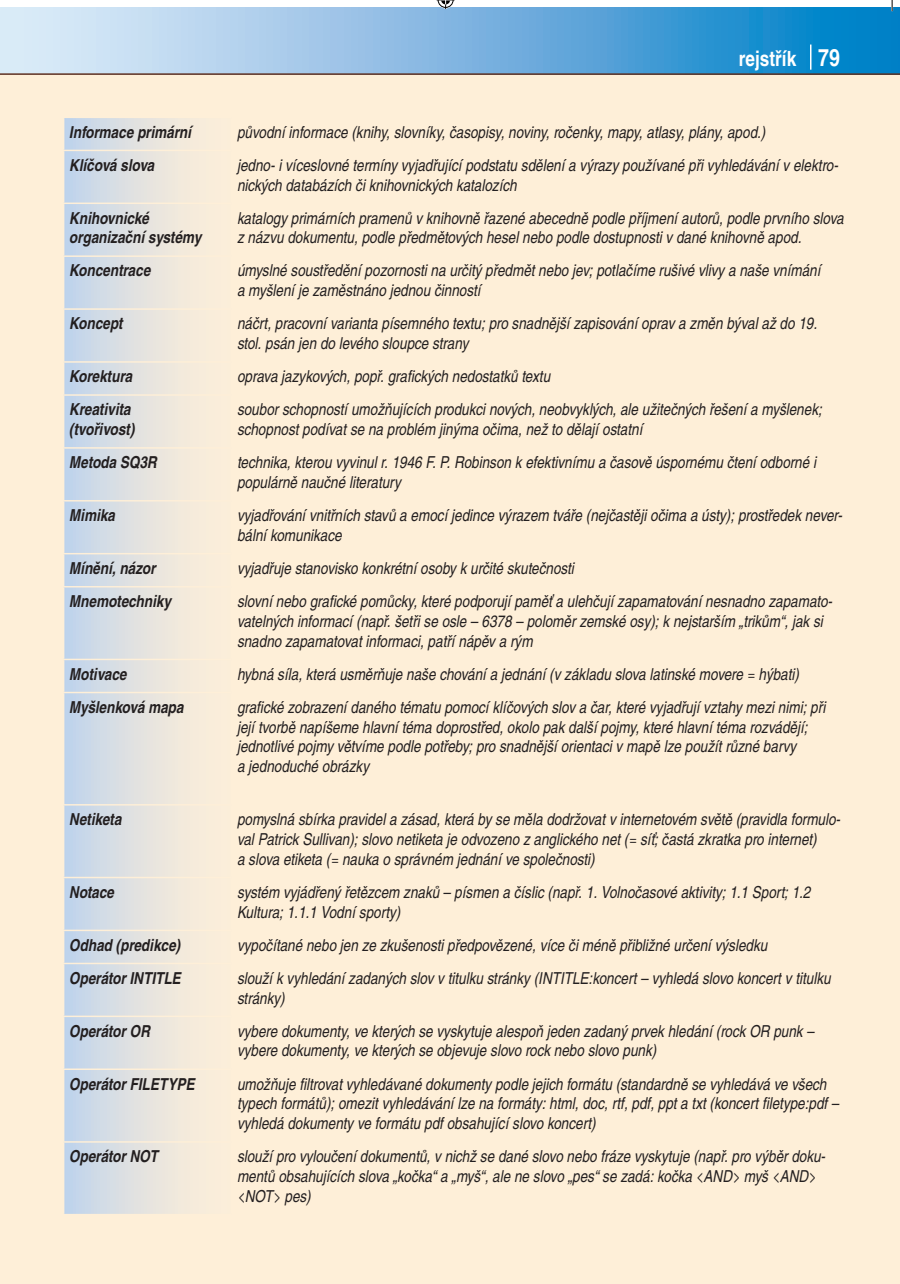
<style>
.page{position:relative;width:900px;height:1284px;background:#fff}
.page>*{position:absolute;margin:0;border:0;box-sizing:border-box;transform-origin:0 0}
.t1{font:700 21px "Te X Gyre Heros Condensed";color:#fff}
.t2{font:italic 16.5px/19.8px "Te X Gyre Heros Condensed";color:#231f20}
.t3{font:italic 700 16.5px/19.8px "Te X Gyre Heros Condensed";color:#231f20}
.s1{font-size:24px}
</style>
<div class="page">
<div style="left:0;top:7px;width:900px;height:1277px;background:#feefd8"></div>
<svg style="left:64px;top:118px;width:123px;height:1096px"></svg>
<hr style="left:63px;top:150px;width:169px;height:1px;background:#feefd8">
<hr style="left:63px;top:202px;width:169px;height:2px;background:#feefd8">
<hr style="left:63px;top:255px;width:169px;height:2px;background:#feefd8">
<hr style="left:63px;top:308px;width:169px;height:2px;background:#feefd8">
<hr style="left:63px;top:361px;width:169px;height:2px;background:#feefd8">
<hr style="left:63px;top:394px;width:169px;height:2px;background:#feefd8">
<hr style="left:63px;top:447px;width:169px;height:2px;background:#feefd8">
<hr style="left:63px;top:500px;width:169px;height:1px;background:#feefd8">
<hr style="left:63px;top:553px;width:169px;height:1px;background:#feefd8">
<hr style="left:63px;top:586px;width:169px;height:1px;background:#feefd8">
<hr style="left:63px;top:659px;width:169px;height:1px;background:#feefd8">
<hr style="left:63px;top:692px;width:169px;height:1px;background:#feefd8">
<hr style="left:63px;top:804px;width:169px;height:1px;background:#feefd8">
<hr style="left:63px;top:877px;width:169px;height:1px;background:#feefd8">
<hr style="left:63px;top:929px;width:169px;height:2px;background:#feefd8">
<hr style="left:63px;top:962px;width:169px;height:2px;background:#feefd8">
<hr style="left:63px;top:1015px;width:169px;height:2px;background:#feefd8">
<hr style="left:63px;top:1068px;width:169px;height:2px;background:#feefd8">
<hr style="left:63px;top:1141px;width:169px;height:1px;background:#feefd8">
<svg style="left:0;top:7px;width:900px;height:66px;background:#77b5e0"></svg>
<hr style="left:0;top:73px;width:900px;height:2px;background:#61301e">
<svg style="left:810px;top:45px;width:1px;height:25px"></svg>
<svg style="left:891px;top:0;width:2px;height:11px"></svg>
<svg style="left:437px;top:0;width:18px;height:9px"></svg>
<p class="t1" style="left:739px;top:43px;width:103px">rejstřík <span class="s1">79</span></p>
<p class="t3" style="left:70px;top:121px;width:123px">Informace primární</p>
<p class="t2" style="left:238px;top:121px;width:530px">původní informace (knihy, slovníky, časopisy, noviny, ročenky, mapy, atlasy, plány, apod.)</p>
<p class="t3" style="left:70px;top:154px;width:87px">Klíčová slova</p>
<p class="t2" style="left:238px;top:154px;width:602px">jedno- i víceslovné termíny vyjadřující podstatu sdělení a výrazy používané při vyhledávání v elektro&shy;nických databázích či knihovnických katalozích</p>
<p class="t3" style="left:70px;top:207px;width:134px">Knihovnické organizační systémy</p>
<p class="t2" style="left:238px;top:207px;width:608px">katalogy primárních pramenů v knihovně řazené abecedně podle příjmení autorů, podle prvního slova z názvu dokumentu, podle předmětových hesel nebo podle dostupnosti v dané knihovně apod.</p>
<p class="t3" style="left:70px;top:260px;width:83px">Koncentrace</p>
<p class="t2" style="left:238px;top:260px;width:585px">úmyslné soustředění pozornosti na určitý předmět nebo jev; potlačíme rušivé vlivy a naše vnímání a myšlení je zaměstnáno jednou činností</p>
<p class="t3" style="left:70px;top:313px;width:55px">Koncept</p>
<p class="t2" style="left:238px;top:313px;width:582px">náčrt, pracovní varianta písemného textu; pro snadnější zapisování oprav a změn býval až do 19. stol. psán jen do levého sloupce strany</p>
<p class="t3" style="left:70px;top:366px;width:64px">Korektura</p>
<p class="t2" style="left:238px;top:366px;width:315px">oprava jazykových, popř. grafických nedostatků textu</p>
<p class="t3" style="left:70px;top:399px;width:67px">Kreativita (tvořivost)</p>
<p class="t2" style="left:238px;top:399px;width:586px">soubor schopností umožňujících produkci nových, neobvyklých, ale užitečných řešení a myšlenek; schopnost podívat se na problém jinýma očima, než to dělají ostatní</p>
<p class="t3" style="left:70px;top:452px;width:89px">Metoda SQ3R</p>
<p class="t2" style="left:238px;top:452px;width:581px">technika, kterou vyvinul r. 1946 F. P. Robinson k efektivnímu a časově úspornému čtení odborné i populárně naučné literatury</p>
<p class="t3" style="left:70px;top:504px;width:47px">Mimika</p>
<p class="t2" style="left:238px;top:504px;width:606px">vyjadřování vnitřních stavů a emocí jedince výrazem tváře (nejčastěji očima a ústy); prostředek never&shy;bální komunikace</p>
<p class="t3" style="left:70px;top:557px;width:88px">Mínění, názor</p>
<p class="t2" style="left:238px;top:557px;width:338px">vyjadřuje stanovisko konkrétní osoby k určité skutečnosti</p>
<p class="t3" style="left:70px;top:590px;width:104px">Mnemotechniky</p>
<p class="t2" style="left:238px;top:590px;width:597px">slovní nebo grafické pomůcky, které podporují paměť a ulehčují zapamatování nesnadno zapamato&shy;vatelných informací (např. šetři se osle – 6378 – poloměr zemské osy); k nejstarším „trikům“, jak si snadno zapamatovat informaci, patří nápěv a rým</p>
<p class="t3" style="left:70px;top:663px;width:59px">Motivace</p>
<p class="t2" style="left:238px;top:663px;width:564px">hybná síla, která usměrňuje naše chování a jednání (v základu slova latinské movere = hýbati)</p>
<p class="t3" style="left:70px;top:696px;width:116px">Myšlenková mapa</p>
<p class="t2" style="left:238px;top:696px;width:590px">grafické zobrazení daného tématu pomocí klíčových slov a čar, které vyjadřují vztahy mezi nimi; při její tvorbě napíšeme hlavní téma doprostřed, okolo pak další pojmy, které hlavní téma rozvádějí; jednotlivé pojmy větvíme podle potřeby; pro snadnější orientaci v mapě lze použít různé barvy<br>a jednoduché obrázky</p>
<p class="t3" style="left:70px;top:808px;width:54px">Netiketa</p>
<p class="t2" style="left:238px;top:808px;width:605px">pomyslná sbírka pravidel a zásad, která by se měla dodržovat v internetovém světě (pravidla formulo&shy;val Patrick Sullivan); slovo netiketa je odvozeno z anglického net (= síť; častá zkratka pro internet)<br>a slova etiketa (= nauka o správném jednání ve společnosti)</p>
<p class="t3" style="left:70px;top:881px;width:46px">Notace</p>
<p class="t2" style="left:238px;top:881px;width:575px">systém vyjádřený řetězcem znaků – písmen a číslic (např. 1. Volnočasové aktivity; 1.1 Sport; 1.2<br>Kultura; 1.1.1 Vodní sporty)</p>
<p class="t3" style="left:70px;top:934px;width:113px">Odhad (predikce)</p>
<p class="t2" style="left:238px;top:934px;width:532px">vypočítané nebo jen ze zkušenosti předpovězené, více či méně přibližné určení výsledku</p>
<p class="t3" style="left:70px;top:967px;width:113px">Operátor INTITLE</p>
<p class="t2" style="left:238px;top:967px;width:595px">slouží k vyhledání zadaných slov v titulku stránky (INTITLE:koncert – vyhledá slovo koncert v titulku stránky)</p>
<p class="t3" style="left:70px;top:1020px;width:82px">Operátor OR</p>
<p class="t2" style="left:238px;top:1020px;width:578px">vybere dokumenty, ve kterých se vyskytuje alespoň jeden zadaný prvek hledání (rock OR punk – vybere dokumenty, ve kterých se objevuje slovo rock nebo slovo punk)</p>
<p class="t3" style="left:70px;top:1073px;width:127px">Operátor FILETYPE</p>
<p class="t2" style="left:238px;top:1073px;width:603px">umožňuje filtrovat vyhledávané dokumenty podle jejich formátu (standardně se vyhledává ve všech typech formátů); omezit vyhledávání lze na formáty: html, doc, rtf, pdf, ppt a txt (koncert filetype:pdf – vyhledá dokumenty ve formátu pdf obsahující slovo koncert)</p>
<p class="t3" style="left:70px;top:1145px;width:90px">Operátor NOT</p>
<p class="t2" style="left:238px;top:1145px;width:590px">slouží pro vyloučení dokumentů, v nichž se dané slovo nebo fráze vyskytuje (např. pro výběr doku&shy;mentů obsahujících slova „kočka“ a „myš“, ale ne slovo „pes“ se zadá: kočka &lt;AND&gt; myš &lt;AND&gt; &lt;NOT&gt; pes)</p>
</div>
